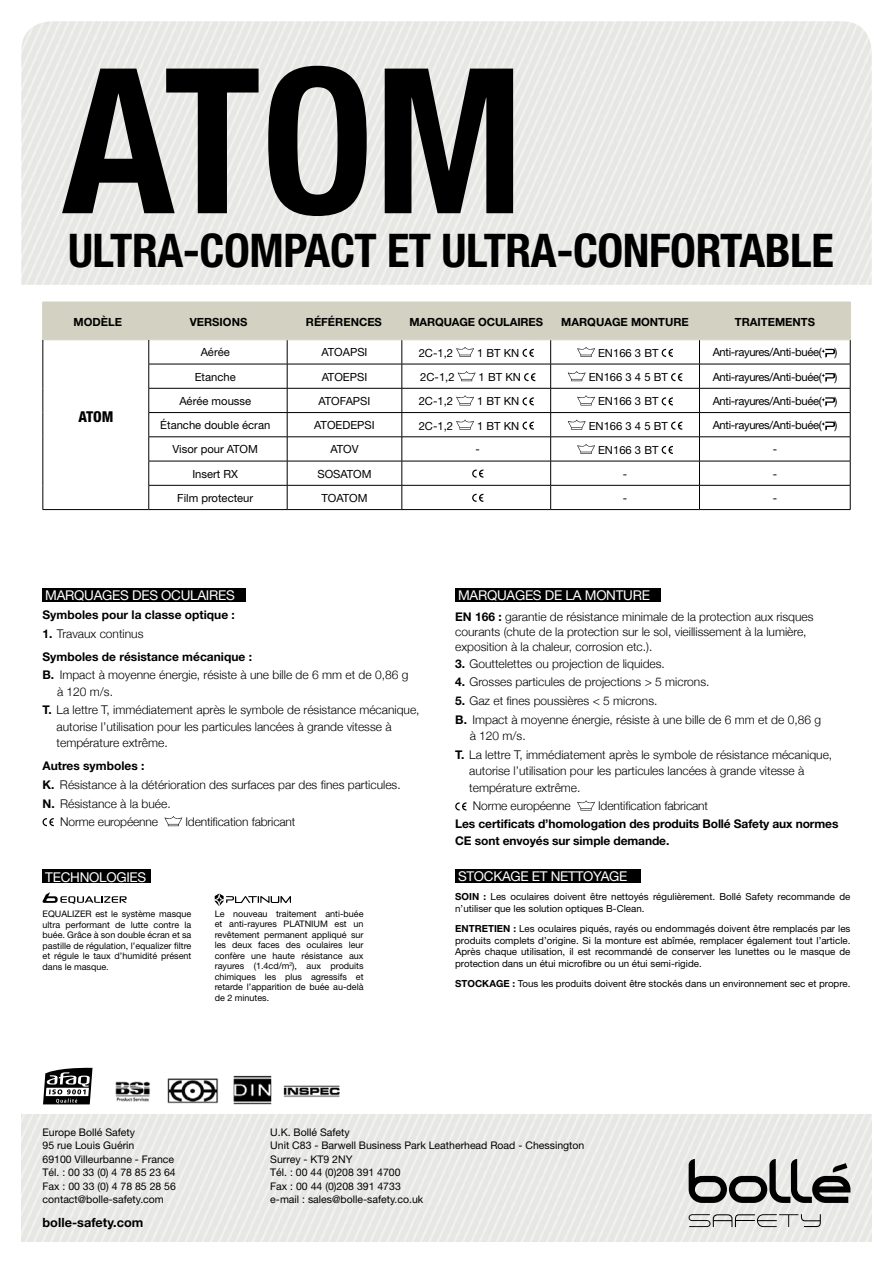
<style>
.page{position:relative;width:893px;height:1263px;background:#fff}
.page>*{position:absolute;margin:0;border:0;box-sizing:border-box;transform-origin:0 0}
.t1{font:700 condensed 202.5px "Helvetica Neue";color:#000}
.t2{font:700 condensed 46.5px "Helvetica Neue";letter-spacing:-.01em;color:#000}
.t3{font:800 condensed 15px "Helvetica Neue";color:#000}
.t4{font:13.5px "Helvetica Neue";letter-spacing:-.02em;color:#fff}
.t5{font:700 12.75px "Helvetica Neue";color:#000}
.t6{font:300 12px/16.5px "Helvetica Neue";color:#000}
.t7{font:700 12px/22.8px "Helvetica Neue";letter-spacing:-.01em;color:#000}
.t8{font:11.25px "Helvetica Neue";color:#000}
.t9{font:11.25px "Helvetica Neue";letter-spacing:-.03em;color:#000}
.t10{font:700 11.25px "Helvetica Neue";color:#000}
.t11{font:10.5px/13.5px "Helvetica Neue";color:#000}
.t12{font:9.75px/11.7px "Helvetica Neue";color:#000}
.t13{font:9px/10.5px "Helvetica Neue";color:#000;text-align:justify}
.s1{font-weight:300}
.s2{font-weight:700}
</style>
<div class="page">
<svg style="left:689px;top:1159px;width:161px;height:44px"></svg>
<svg style="left:689px;top:1214px;width:132px;height:13px"></svg>
<hr style="left:149px;top:509px;width:138px;height:1px;background:#000">
<hr style="left:287px;top:509px;width:115px;height:1px;background:#000">
<hr style="left:402px;top:509px;width:149px;height:1px;background:#000">
<hr style="left:551px;top:509px;width:148px;height:1px;background:#000">
<hr style="left:699px;top:509px;width:151px;height:1px;background:#000">
<hr style="left:43px;top:509px;width:106px;height:1px;background:#000">
<img style="left:115px;top:1075px;width:225px;height:30px">
<svg style="left:43px;top:1067px;width:50px;height:37px"></svg>
<div style="left:43px;top:588px;width:203px;height:14px;background:#000"></div>
<div style="left:455px;top:869px;width:185px;height:14px;background:#000"></div>
<div style="left:455px;top:588px;width:206px;height:14px;background:#000"></div>
<svg style="left:43px;top:302px;width:808px;height:207px"></svg>
<svg style="left:43px;top:818px;width:11px;height:8px"></svg>
<svg style="left:164px;top:816px;width:18px;height:10px"></svg>
<svg style="left:455px;top:802px;width:11px;height:8px"></svg>
<svg style="left:577px;top:800px;width:18px;height:10px"></svg>
<div style="left:43px;top:869px;width:108px;height:14px;background:#000"></div>
<svg style="left:43px;top:892px;width:84px;height:12px"></svg>
<svg style="left:215px;top:894px;width:76px;height:12px"></svg>
<svg style="left:215px;top:896px;width:8px;height:8px"></svg>
<h1 class="t1" style="left:62px;top:19px;width:463px">ATOM</h1>
<h2 class="t2" style="left:68px;top:222px;width:767px">ULTRA-COMPACT ET ULTRA-CONFORTABLE</h2>
<p class="t10" style="left:74px;top:315px;width:50px">MODÈLE</p>
<p class="t10" style="left:190px;top:315px;width:59px">VERSIONS</p>
<p class="t10" style="left:306px;top:315px;width:78px">RÉFÉRENCES</p>
<p class="t10" style="left:409px;top:315px;width:135px">MARQUAGE OCULAIRES</p>
<p class="t10" style="left:561px;top:315px;width:129px">MARQUAGE MONTURE</p>
<p class="t10" style="left:735px;top:315px;width:82px">TRAITEMENTS</p>
<p class="t3" style="left:78px;top:407px;width:36px">ATOM</p>
<p class="t8" style="left:201px;top:346px;width:31px">Aérée</p>
<p class="t9" style="left:713px;top:346px;width:126px">Anti-rayures/Anti-buée( )</p>
<p class="t8" style="left:195px;top:370px;width:43px">Etanche</p>
<p class="t9" style="left:713px;top:370px;width:126px">Anti-rayures/Anti-buée( )</p>
<p class="t8" style="left:179px;top:394px;width:73px">Aérée mousse</p>
<p class="t9" style="left:713px;top:394px;width:126px">Anti-rayures/Anti-buée( )</p>
<p class="t8" style="left:160px;top:418px;width:112px">Étanche double écran</p>
<p class="t9" style="left:713px;top:418px;width:126px">Anti-rayures/Anti-buée( )</p>
<p class="t8" style="left:173px;top:443px;width:87px">Visor pour ATOM</p>
<p class="t8" style="left:773px;top:443px;width:6px">-</p>
<p class="t8" style="left:192px;top:467px;width:47px">Insert RX</p>
<p class="t8" style="left:773px;top:467px;width:6px">-</p>
<p class="t8" style="left:177px;top:491px;width:78px">Film protecteur</p>
<p class="t8" style="left:773px;top:491px;width:6px">-</p>
<p class="t8" style="left:321px;top:346px;width:48px">ATOAPSI</p>
<p class="t8" style="left:419px;top:346px;width:36px">2C-1,2</p>
<p class="t8" style="left:477px;top:346px;width:44px">1 BT KN</p>
<p class="t8" style="left:598px;top:346px;width:62px">EN166 3 BT</p>
<p class="t8" style="left:322px;top:370px;width:47px">ATOEPSI</p>
<p class="t8" style="left:420px;top:370px;width:36px">2C-1,2</p>
<p class="t8" style="left:479px;top:370px;width:44px">1 BT KN</p>
<p class="t8" style="left:589px;top:370px;width:81px">EN166 3 4 5 BT</p>
<p class="t8" style="left:319px;top:394px;width:53px">ATOFAPSI</p>
<p class="t8" style="left:419px;top:395px;width:36px">2C-1,2</p>
<p class="t8" style="left:477px;top:395px;width:44px">1 BT KN</p>
<p class="t8" style="left:598px;top:395px;width:62px">EN166 3 BT</p>
<p class="t8" style="left:314px;top:418px;width:62px">ATOEDEPSI</p>
<p class="t8" style="left:419px;top:419px;width:36px">2C-1,2</p>
<p class="t8" style="left:477px;top:419px;width:44px">1 BT KN</p>
<p class="t8" style="left:589px;top:419px;width:81px">EN166 3 4 5 BT</p>
<p class="t8" style="left:330px;top:443px;width:30px">ATOV</p>
<p class="t8" style="left:476px;top:443px;width:6px">-</p>
<p class="t8" style="left:598px;top:443px;width:62px">EN166 3 BT</p>
<p class="t8" style="left:317px;top:467px;width:56px">SOSATOM</p>
<p class="t8" style="left:623px;top:467px;width:6px">-</p>
<p class="t8" style="left:321px;top:491px;width:48px">TOATOM</p>
<p class="t8" style="left:623px;top:491px;width:6px">-</p>
<p class="t4" style="left:45px;top:587px;width:191px">MARQUAGES DES OCULAIRES</p>
<p class="t4" style="left:458px;top:587px;width:193px">MARQUAGES DE LA MONTURE</p>
<p class="t7" style="left:43px;top:603px;width:194px">Symboles pour la classe optique :</p>
<p class="t7" style="left:43px;top:622px;width:211px">1. <span class="s1">Travaux continus<br></span>Symboles de résistance mécanique :</p>
<p class="t6" style="left:57px;top:666px;width:353px;text-indent:-15px"><span class="s2">B.</span> Impact à moyenne énergie, résiste à une bille de 6 mm et de 0,86 g à 120 m/s.</p>
<p class="t6" style="left:57px;top:701px;width:364px;text-indent:-14px"><span class="s2">T.</span> La lettre T, immédiatement après le symbole de résistance mécanique, autorise l’utilisation pour les particules lancées à grande vitesse à température extrême.</p>
<p class="t7" style="left:43px;top:754px;width:103px">Autres symboles :</p>
<p class="t6" style="left:43px;top:776px;width:360px"><span class="s2">K.</span> Résistance à la détérioration des surfaces par des fines particules.</p>
<p class="t6" style="left:43px;top:794px;width:130px"><span class="s2">N.</span> Résistance à la buée.</p>
<p class="t6" style="left:60px;top:813px;width:100px">Norme européenne</p>
<p class="t6" style="left:185px;top:813px;width:112px">Identification fabricant</p>
<p class="t6" style="left:455px;top:609px;width:360px;line-height:15px"><span class="s2">EN 166 :</span> garantie de résistance minimale de la protection aux risques courants (chute de la protection sur le sol, vieillissement à la lumière, exposition à la chaleur, corrosion etc.).</p>
<p class="t6" style="left:455px;top:655px;width:211px"><span class="s2">3.</span> Gouttelettes ou projection de liquides.</p>
<p class="t6" style="left:455px;top:673px;width:256px"><span class="s2">4.</span> Grosses particules de projections &gt; 5 microns.</p>
<p class="t6" style="left:455px;top:691px;width:367px;line-height:18.6px"><span class="s2">5.</span> Gaz et fines poussières &lt; 5 microns.<br><span class="s2">B.</span> Impact à moyenne énergie, résiste à une bille de 6 mm et de 0,86 g</p>
<p class="t6" style="left:455px;top:726px;width:379px;line-height:18.6px;text-indent:15px">à 120 m/s.<br><span class="s2">T.</span> La lettre T, immédiatement après le symbole de résistance mécanique,</p>
<p class="t6" style="left:469px;top:762px;width:336px">autorise l’utilisation pour les particules lancées à grande vitesse à température extrême.</p>
<p class="t6" style="left:473px;top:797px;width:100px">Norme européenne</p>
<p class="t6" style="left:598px;top:797px;width:112px">Identification fabricant</p>
<p class="t7" style="left:455px;top:815px;width:385px;line-height:16.5px">Les certificats d’homologation des produits Bollé Safety aux normes<br>CE sont envoyés sur simple demande.</p>
<p class="t4" style="left:45px;top:869px;width:103px">TECHNOLOGIES</p>
<p class="t4" style="left:458px;top:868px;width:171px">STOCKAGE ET NETTOYAGE</p>
<p class="t13" style="left:43px;top:909px;width:12px">Equali</p>
<p class="t12" style="left:455px;top:890px;width:397px"><span class="s2">SOIN :</span> Les oculaires doivent être nettoyés régulièrement. Bollé Safety recommande de n’utiliser que les solution optiques B-Clean.</p>
<p class="t12" style="left:455px;top:922px;width:397px;text-align:justify"><span class="s2">ENTRETIEN :</span> Les oculaires piqués, rayés ou endommagés doivent être remplacés par les produits complets d’origine. Si la monture est abîmée, remplacer également tout l’article.<br>Après chaque utilisation, il est recommandé de conserver les lunettes ou le masque de protection dans un étui microfibre ou un étui semi-rigide.</p>
<p class="t12" style="left:455px;top:978px;width:397px"><span class="s2">STOCKAGE :</span> Tous les produits doivent être stockés dans un environnement sec et propre.</p>
<p class="t13" style="left:43px;top:909px;width:150px;text-indent:32px">zer est le système masque ultra performant de lutte contre la buée. Grâce à son double écran et sa pastille de régulation, l’equalizer filtre et régule le taux d’humidité présent dans le masque.</p>
<p class="t13" style="left:215px;top:908px;width:150px">Le nouveau traitement anti-buée et anti-rayures PLATNIUM est un revêtement permanent appliqué sur les deux faces des oculaires leur confère une haute résistance aux rayures (1.4cd/m<sup>2</sup>), aux produits chimiques les plus agressifs et retarde l’apparition de buée au-delà de 2 minutes.</p>
<p class="t11" style="left:43px;top:1125px;width:135px">Europe Bollé Safety<br>95 rue Louis Guérin<br>69100 Villeurbanne - France<br>Tél. : 00 33 (0) 4 78 85 23 64<br>Fax : 00 33 (0) 4 78 85 28 56 contact@bolle-safety.com</p>
<p class="t11" style="left:270px;top:1125px;width:316px">U.K. Bollé Safety<br>Unit C83 - Barwell Business Park Leatherhead Road - Chessington<br>Surrey - KT9 2NY<br>Tél. : 00 44 (0)208 391 4700<br>Fax : 00 44 (0)208 391 4733<br>e-mail : sales@bolle-safety.co.uk</p>
<p class="t5" style="left:43px;top:1214px;width:103px">bolle-safety.com</p>
</div>
